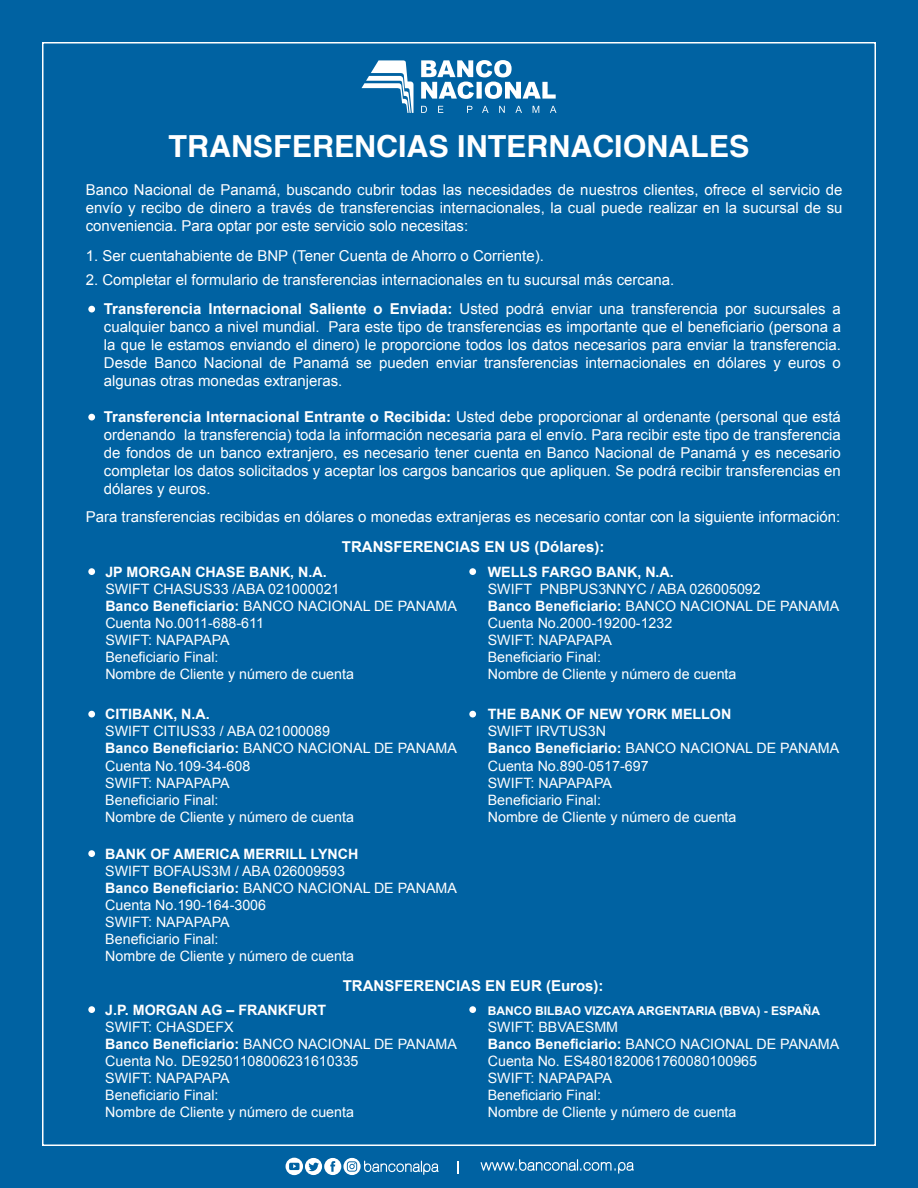
<style>
.page{position:relative;width:918px;height:1188px;background:#0062a2}
.page>*{position:absolute;margin:0;border:0;box-sizing:border-box;transform-origin:0 0}
.t1{font:700 30.45px "Helvetica";color:#fff}
.t2{font:15px/18px "Arial";color:#fff;text-align:justify}
.t3{font:700 15px "Arial";color:#fff}
.t4{font:14.25px/17.1px "Arial";color:#fff}
.t5{font:700 14.25px "Arial";color:#fff}
.t6{font:700 12px "Arial";color:#fff}
.s1{font-weight:700}
</style>
<div class="page">
<div style="left:88px;top:568px;width:7px;height:7px;background:#fff;border-radius:50%"></div>
<div style="left:88px;top:306px;width:7px;height:7px;background:#fff;border-radius:50%"></div>
<div style="left:88px;top:414px;width:7px;height:7px;background:#fff;border-radius:50%"></div>
<div style="left:88px;top:711px;width:7px;height:7px;background:#fff;border-radius:50%"></div>
<div style="left:88px;top:850px;width:7px;height:7px;background:#fff;border-radius:50%"></div>
<div style="left:88px;top:1006px;width:7px;height:7px;background:#fff;border-radius:50%"></div>
<div style="left:469px;top:568px;width:7px;height:7px;background:#fff;border-radius:50%"></div>
<div style="left:469px;top:711px;width:7px;height:7px;background:#fff;border-radius:50%"></div>
<div style="left:469px;top:1006px;width:7px;height:7px;background:#fff;border-radius:50%"></div>
<svg style="left:481px;top:1159px;width:153px;height:15px"></svg>
<svg style="left:286px;top:1158px;width:153px;height:17px"></svg>
<svg style="left:458px;top:1161px;width:1px;height:13px"></svg>
<svg style="left:421px;top:60px;width:136px;height:53px"></svg>
<svg style="left:362px;top:60px;width:52px;height:53px"></svg>
<h1 class="t1" style="left:169px;top:122px;width:582px">TRANSFERENCIAS INTERNACIONALES</h1>
<p class="t2" style="left:86px;top:181px;width:758px">Banco Nacional de Panamá, buscando cubrir todas las necesidades de nuestros clientes, ofrece el servicio de envío y recibo de dinero a través de transferencias internacionales, la cual puede realizar en la sucursal de su conveniencia. Para optar por este servicio solo necesitas:</p>
<p class="t2" style="left:86px;top:247px;width:460px">1. Ser cuentahabiente de BNP (Tener Cuenta de Ahorro o Corriente).</p>
<p class="t2" style="left:86px;top:271px;width:590px">2. Completar el formulario de transferencias internacionales en tu sucursal más cercana.</p>
<p class="t2" style="left:104px;top:300px;width:739px"><span class="s1">Transferencia Internacional Saliente o Enviada:</span> Usted podrá enviar una transferencia por sucursales a cualquier banco a nivel mundial. Para este tipo de transferencias es importante que el beneficiario (persona a la que le estamos enviando el dinero) le proporcione todos los datos necesarios para enviar la transferencia.<br>Desde Banco Nacional de Panamá se pueden enviar transferencias internacionales en dólares y euros o algunas otras monedas extranjeras.</p>
<p class="t2" style="left:104px;top:408px;width:739px"><span class="s1">Transferencia Internacional Entrante o Recibida:</span> Usted debe proporcionar al ordenante (personal que está ordenando la transferencia) toda la información necesaria para el envío. Para recibir este tipo de transferencia de fondos de un banco extranjero, es necesario tener cuenta en Banco Nacional de Panamá y es necesario completar los datos solicitados y aceptar los cargos bancarios que apliquen. Se podrá recibir transferencias en dólares y euros.</p>
<p class="t2" style="left:86px;top:508px;width:756px">Para transferencias recibidas en dólares o monedas extranjeras es necesario contar con la siguiente información:</p>
<p class="t3" style="left:342px;top:537px;width:264px">TRANSFERENCIAS EN US (Dólares):</p>
<p class="t5" style="left:105px;top:562px;width:223px">JP MORGAN CHASE BANK, N.A.</p>
<p class="t4" style="left:105px;top:580px;width:353px">SWIFT CHASUS33 /ABA 021000021<br><span class="s1">Banco Beneficiario:</span> BANCO NACIONAL DE PANAMA<br>Cuenta No.0011-688-611<br>SWIFT: NAPAPAPA<br>Beneficiario Final:<br>Nombre de Cliente y número de cuenta</p>
<p class="t5" style="left:105px;top:705px;width:106px">CITIBANK, N.A.</p>
<p class="t4" style="left:105px;top:723px;width:353px">SWIFT CITIUS33 / ABA 021000089<br><span class="s1">Banco Beneficiario:</span> BANCO NACIONAL DE PANAMA<br>Cuenta No.109-34-608<br>SWIFT: NAPAPAPA<br>Beneficiario Final:<br>Nombre de Cliente y número de cuenta</p>
<p class="t5" style="left:105px;top:844px;width:255px">BANK OF AMERICA MERRILL LYNCH</p>
<p class="t4" style="left:105px;top:862px;width:353px">SWIFT BOFAUS3M / ABA 026009593<br><span class="s1">Banco Beneficiario:</span> BANCO NACIONAL DE PANAMA<br>Cuenta No.190-164-3006<br>SWIFT: NAPAPAPA<br>Beneficiario Final:<br>Nombre de Cliente y número de cuenta</p>
<p class="t5" style="left:488px;top:562px;width:188px">WELLS FARGO BANK, N.A.</p>
<p class="t4" style="left:488px;top:580px;width:353px">SWIFT PNBPUS3NNYC / ABA 026005092<br><span class="s1">Banco Beneficiario:</span> BANCO NACIONAL DE PANAMA<br>Cuenta No.2000-19200-1232<br>SWIFT: NAPAPAPA<br>Beneficiario Final:<br>Nombre de Cliente y número de cuenta</p>
<p class="t5" style="left:488px;top:705px;width:245px">THE BANK OF NEW YORK MELLON</p>
<p class="t4" style="left:488px;top:723px;width:353px">SWIFT IRVTUS3N<br><span class="s1">Banco Beneficiario:</span> BANCO NACIONAL DE PANAMA<br>Cuenta No.890-0517-697<br>SWIFT: NAPAPAPA<br>Beneficiario Final:<br>Nombre de Cliente y número de cuenta</p>
<p class="t3" style="left:343px;top:976px;width:262px">TRANSFERENCIAS EN EUR (Euros):</p>
<p class="t5" style="left:105px;top:1000px;width:222px">J.P. MORGAN AG – FRANKFURT</p>
<p class="t4" style="left:105px;top:1018px;width:353px">SWIFT: CHASDEFX<br><span class="s1">Banco Beneficiario:</span> BANCO NACIONAL DE PANAMA<br>Cuenta No. DE92501108006231610335<br>SWIFT: NAPAPAPA<br>Beneficiario Final:<br>Nombre de Cliente y número de cuenta</p>
<p class="t6" style="left:488px;top:1003px;width:334px">BANCO BILBAO VIZCAYA ARGENTARIA (BBVA) - ESPAÑA</p>
<p class="t4" style="left:488px;top:1018px;width:353px">SWIFT: BBVAESMM<br><span class="s1">Banco Beneficiario:</span> BANCO NACIONAL DE PANAMA<br>Cuenta No. ES4801820061760080100965<br>SWIFT: NAPAPAPA<br>Beneficiario Final:<br>Nombre de Cliente y número de cuenta</p>
</div>
